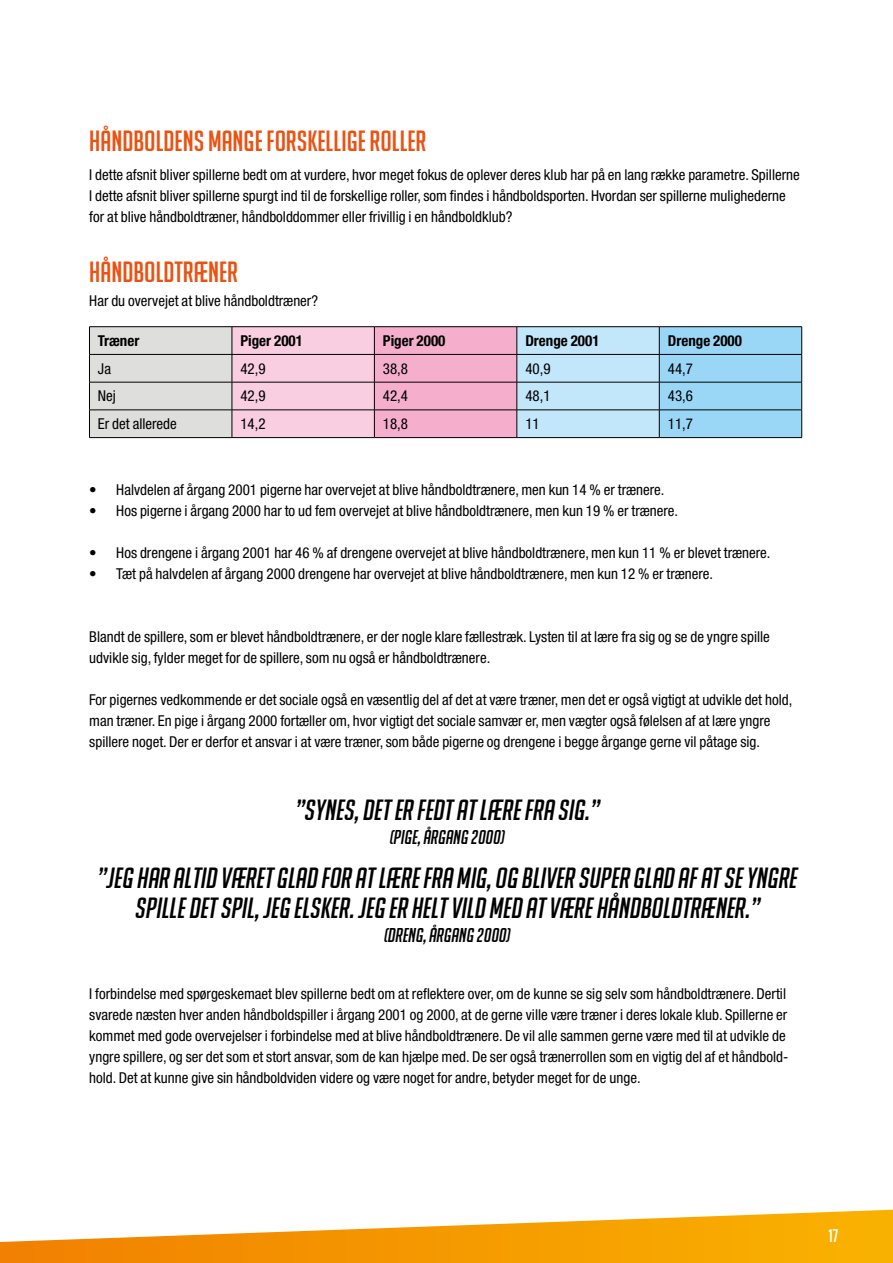
<style>
.page{position:relative;width:893px;height:1263px;background:#fff}
.page>*{position:absolute;margin:0;border:0;box-sizing:border-box;transform-origin:0 0}
.t1{font:italic 28.5px/30px "Big Noodle Titling";color:#000;text-align:center}
.t2{font:28.5px "Big Noodle Titling";color:#ea5212}
.t3{font:italic 19.5px "Big Noodle Titling";color:#000}
.t4{font:18px "Big Noodle Titling";color:#fff}
.t5{font:condensed 15px/21px "Helvetica Neue LT Std";color:#000}
.t6{font:700 condensed 15px "Helvetica Neue LT Std";color:#000}
</style>
<div class="page">
<svg style="left:0;top:1210px;width:893px;height:53px"></svg>
<hr style="left:89px;top:326px;width:143px;height:1px;background:#000">
<hr style="left:232px;top:326px;width:142px;height:1px;background:#000">
<hr style="left:374px;top:326px;width:143px;height:1px;background:#000">
<hr style="left:517px;top:326px;width:142px;height:1px;background:#000">
<hr style="left:659px;top:326px;width:143px;height:1px;background:#000">
<svg style="left:89px;top:327px;width:713px;height:110px;background:#ccc9dc"></svg>
<hr style="left:89px;top:437px;width:143px;height:1px;background:#000">
<hr style="left:232px;top:437px;width:142px;height:1px;background:#000">
<hr style="left:374px;top:437px;width:143px;height:1px;background:#000">
<hr style="left:517px;top:437px;width:142px;height:1px;background:#000">
<hr style="left:659px;top:437px;width:143px;height:1px;background:#000">
<h1 class="t2" style="left:89px;top:126px;width:339px">HÅNDBOLDENS MANGE FORSKELLIGE ROLLER</h1>
<p class="t5" style="left:89px;top:164px;width:712px">I dette afsnit bliver spillerne bedt om at vurdere, hvor meget fokus de oplever deres klub har på en lang række parametre. Spillerne<br>I dette afsnit bliver spillerne spurgt ind til de forskellige roller, som findes i håndboldsporten. Hvordan ser spillerne mulighederne for at blive håndboldtræner, håndbolddommer eller frivillig i en håndboldklub?</p>
<h1 class="t2" style="left:89px;top:256px;width:150px">HÅNDBOLDTRÆNER</h1>
<p class="t5" style="left:89px;top:290px;width:230px">Har du overvejet at blive håndboldtræner?</p>
<p class="t6" style="left:98px;top:331px;width:43px">Træner</p>
<p class="t6" style="left:240px;top:331px;width:64px">Piger 2001</p>
<p class="t6" style="left:383px;top:331px;width:64px">Piger 2000</p>
<p class="t6" style="left:525px;top:331px;width:76px">Drenge 2001</p>
<p class="t6" style="left:668px;top:331px;width:76px">Drenge 2000</p>
<p class="t5" style="left:98px;top:358px;width:15px">Ja</p>
<p class="t5" style="left:240px;top:358px;width:27px">42,9</p>
<p class="t5" style="left:383px;top:358px;width:27px">38,8</p>
<p class="t5" style="left:525px;top:358px;width:27px">40,9</p>
<p class="t5" style="left:668px;top:358px;width:27px">44,7</p>
<p class="t5" style="left:98px;top:385px;width:20px">Nej</p>
<p class="t5" style="left:240px;top:385px;width:27px">42,9</p>
<p class="t5" style="left:383px;top:385px;width:27px">42,4</p>
<p class="t5" style="left:525px;top:385px;width:27px">48,1</p>
<p class="t5" style="left:668px;top:385px;width:27px">43,6</p>
<p class="t5" style="left:98px;top:413px;width:80px">Er det allerede</p>
<p class="t5" style="left:240px;top:413px;width:27px">14,2</p>
<p class="t5" style="left:383px;top:413px;width:27px">18,8</p>
<p class="t5" style="left:525px;top:413px;width:16px">11</p>
<p class="t5" style="left:668px;top:413px;width:27px">11,7</p>
<p class="t5" style="left:89px;top:479px;width:577px">• Halvdelen af årgang 2001 pigerne har overvejet at blive håndboldtrænere, men kun 14 % er trænere.</p>
<p class="t5" style="left:89px;top:500px;width:590px">• Hos pigerne i årgang 2000 har to ud fem overvejet at blive håndboldtrænere, men kun 19 % er trænere.</p>
<p class="t5" style="left:89px;top:542px;width:683px">• Hos drengene i årgang 2001 har 46 % af drengene overvejet at blive håndboldtrænere, men kun 11 % er blevet trænere.</p>
<p class="t5" style="left:89px;top:563px;width:625px">• Tæt på halvdelen af årgang 2000 drengene har overvejet at blive håndboldtrænere, men kun 12 % er trænere.</p>
<p class="t5" style="left:89px;top:626px;width:682px">Blandt de spillere, som er blevet håndboldtrænere, er der nogle klare fællestræk. Lysten til at lære fra sig og se de yngre spille udvikle sig, fylder meget for de spillere, som nu også er håndboldtrænere.</p>
<p class="t5" style="left:89px;top:689px;width:704px">For pigernes vedkommende er det sociale også en væsentlig del af det at være træner, men det er også vigtigt at udvikle det hold, man træner. En pige i årgang 2000 fortæller om, hvor vigtigt det sociale samvær er, men vægter også følelsen af at lære yngre spillere noget. Der er derfor et ansvar i at være træner, som både pigerne og drengene i begge årgange gerne vil påtage sig.</p>
<h1 class="t1" style="left:294px;top:795px;width:310px">”SYNES,DETER FEDTATLÆREFRA SIG.”</h1>
<h2 class="t3" style="left:389px;top:826px;width:120px">(PIGE,ÅRGANG 2000)</h2>
<h1 class="t1" style="left:97px;top:863px;width:706px">”JEG HAR ALTID VÆRETGLAD FOR ATLÆREFRA MIG,OG BLIVER SUPER GLAD AFATSEYNGRE<br>SPILLEDETSPIL,JEG ELSKER.JEG ER HELTVILD MED ATVÆREHÅNDBOLDTRÆNER.”</h1>
<h2 class="t3" style="left:383px;top:924px;width:131px">(DRENG,ÅRGANG 2000)</h2>
<p class="t5" style="left:89px;top:983px;width:700px">I forbindelse med spørgeskemaet blev spillerne bedt om at reflektere over, om de kunne se sig selv som håndboldtrænere. Dertil svarede næsten hver anden håndboldspiller i årgang 2001 og 2000, at de gerne ville være træner i deres lokale klub. Spillerne er kommet med gode overvejelser i forbindelse med at blive håndboldtrænere. De vil alle sammen gerne være med til at udvikle de yngre spillere, og ser det som et stort ansvar, som de kan hjælpe med. De ser også trænerrollen som en vigtig del af et håndbold&shy;hold. Det at kunne give sin håndboldviden videre og være noget for andre, betyder meget for de unge.</p>
<p class="t4" style="left:828px;top:1226px;width:11px">17</p>
</div>
